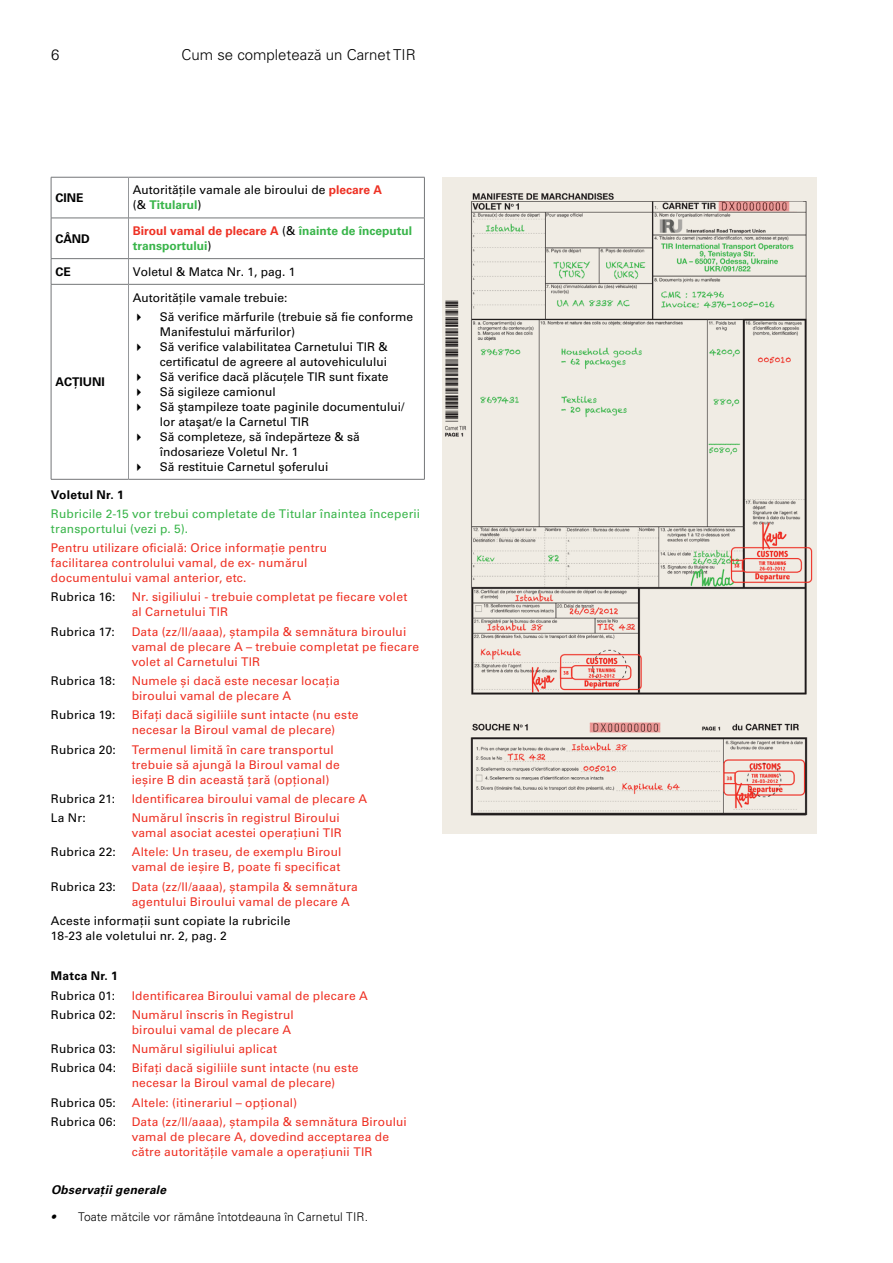
<style>
.page{position:relative;width:893px;height:1263px;background:#fff}
.page>*{position:absolute;margin:0;border:0;box-sizing:border-box;transform-origin:0 0}
.t1{font:300 15px "Univers LT Pro 45";color:#000}
.t2{font:12px/15px "Univers LT Pro 55 Roman";letter-spacing:.015em;color:#ee3124}
.t3{font:12px/15px "Univers LT Pro 55 Roman";color:#000}
.t4{font:12px/15px "Univers LT Pro 55 Roman";letter-spacing:.015em;color:#39b54a}
.t5{font:700 12px/15px "Univers LT Pro 65";color:#39b54a}
.t6{font:300 12px "Univers LT Pro 45";letter-spacing:.005em;color:#000}
.t7{font:700 12px "Univers LT Pro 65";color:#000}
.t8{font:italic 700 12px "Univers LT Pro 65";letter-spacing:.02em;color:#000}
.t9{font:700 12px "Univers LT Pro 65";letter-spacing:.02em;color:#000}
.s1{font-family:"Univers LT Pro 65";font-weight:700;color:#ee3124}
.s2{font-family:"Univers LT Pro 55 Roman";font-weight:400;color:#000}
.s3{color:#ee3124}
.s4{font-family:"Univers LT Pro 55";font-weight:400;font-style:italic}
</style>
<div class="page">
<img style="left:442px;top:177px;width:374px;height:657px">
<hr style="left:51px;top:177px;width:77px;height:1px;background:#747678">
<hr style="left:51px;top:177px;width:1px;height:41px;background:#747678">
<hr style="left:128px;top:177px;width:297px;height:1px;background:#747678">
<hr style="left:424px;top:177px;width:1px;height:41px;background:#747678">
<hr style="left:128px;top:177px;width:1px;height:41px;background:#95979a">
<hr style="left:51px;top:218px;width:77px;height:1px;background:#747678">
<hr style="left:51px;top:218px;width:1px;height:40px;background:#747678">
<hr style="left:128px;top:218px;width:297px;height:1px;background:#747678">
<hr style="left:424px;top:218px;width:1px;height:40px;background:#747678">
<hr style="left:128px;top:218px;width:1px;height:40px;background:#95979a">
<hr style="left:51px;top:258px;width:77px;height:1px;background:#747678">
<svg style="left:51px;top:259px;width:1px;height:25px"></svg>
<hr style="left:128px;top:258px;width:297px;height:1px;background:#747678">
<svg style="left:424px;top:259px;width:1px;height:25px"></svg>
<svg style="left:128px;top:259px;width:1px;height:25px"></svg>
<hr style="left:51px;top:284px;width:77px;height:1px;background:#747678">
<hr style="left:51px;top:284px;width:1px;height:195px;background:#747678">
<hr style="left:51px;top:479px;width:77px;height:1px;background:#747678">
<hr style="left:128px;top:284px;width:297px;height:1px;background:#747678">
<hr style="left:424px;top:284px;width:1px;height:195px;background:#747678">
<hr style="left:128px;top:479px;width:297px;height:1px;background:#747678">
<hr style="left:128px;top:284px;width:1px;height:195px;background:#95979a">
<p class="t1" style="left:51px;top:46px;width:10px">6</p>
<p class="t1" style="left:182px;top:46px;width:236px">Cum se completează un Carnet TIR</p>
<p class="t7" style="left:55px;top:191px;width:30px">CINE</p>
<p class="t3" style="left:133px;top:183px;width:251px">Autoritățile vamale ale biroului de <span class="s1">plecare A</span></p>
<p class="t5" style="left:133px;top:198px;width:70px"><span class="s2">(&amp;</span> Titularul<span class="s2">)</span></p>
<p class="t7" style="left:55px;top:231px;width:36px">CÂND</p>
<p class="t5" style="left:133px;top:223px;width:281px"><span class="s3">Biroul vamal de plecare A</span> <span class="s2">(&amp;</span> înainte de începutul transportului<span class="s2">)</span></p>
<p class="t7" style="left:55px;top:264px;width:17px">CE</p>
<p class="t3" style="left:133px;top:264px;width:164px">Voletul &amp; Matca Nr. 1, pag. 1</p>
<p class="t7" style="left:55px;top:375px;width:51px">ACŢIUNI</p>
<p class="t3" style="left:160px;top:288px;width:255px;line-height:19.2px;text-indent:-27px">Autorităţile vamale trebuie:<br>Să verifice mărfurile (trebuie să fie conforme</p>
<p class="t3" style="left:160px;top:324px;width:246px">Manifestului mărfurilor)<br>Să verifice valabilitatea Carnetului TIR &amp; certificatul de agreere al autovehiculului Să verifice dacă plăcuţele TIR sunt fixate Să sigileze camionul<br>Să ştampileze toate paginile documentului/ lor ataşat/e la Carnetul TIR<br>Să completeze, să îndepărteze &amp; să îndosarieze Voletul Nr. 1<br>Să restituie Carnetul şoferului</p>
<p class="t9" style="left:51px;top:487px;width:74px">Voletul Nr. 1</p>
<p class="t4" style="left:51px;top:506px;width:371px">Rubricile 2-15 vor trebui completate de Titular înaintea începerii transportului (vezi p. 5).</p>
<p class="t2" style="left:51px;top:540px;width:278px">Pentru utilizare oficială: Orice informaţie pentru facilitarea controlului vamal, de ex- numărul documentului vamal anterior, etc.</p>
<p class="t3" style="left:51px;top:590px;width:66px">Rubrica 16:</p>
<p class="t2" style="left:132px;top:590px;width:277px">Nr. sigiliului - trebuie completat pe fiecare volet al Carnetului TIR</p>
<p class="t3" style="left:51px;top:624px;width:66px">Rubrica 17:</p>
<p class="t2" style="left:132px;top:624px;width:289px">Data (zz/ll/aaaa), ștampila &amp; semnătura biroului vamal de plecare A – trebuie completat pe fiecare volet al Carnetului TIR</p>
<p class="t3" style="left:51px;top:673px;width:66px">Rubrica 18:</p>
<p class="t2" style="left:132px;top:673px;width:210px">Numele și dacă este necesar locația biroului vamal de plecare A</p>
<p class="t3" style="left:51px;top:707px;width:66px">Rubrica 19:</p>
<p class="t2" style="left:132px;top:707px;width:228px">Bifați dacă sigiliile sunt intacte (nu este necesar la Biroul vamal de plecare)</p>
<p class="t3" style="left:51px;top:742px;width:67px">Rubrica 20:</p>
<p class="t2" style="left:132px;top:742px;width:209px">Termenul limită în care transportul trebuie să ajungă la Biroul vamal de ieșire B din această țară (opțional)</p>
<p class="t3" style="left:51px;top:791px;width:66px">Rubrica 21:</p>
<p class="t2" style="left:132px;top:791px;width:237px">Identificarea biroului vamal de plecare A</p>
<p class="t3" style="left:51px;top:810px;width:36px">La Nr:</p>
<p class="t2" style="left:132px;top:810px;width:212px">Numărul înscris în registrul Biroului vamal asociat acestei operațiuni TIR</p>
<p class="t3" style="left:51px;top:844px;width:66px">Rubrica 22:</p>
<p class="t2" style="left:132px;top:844px;width:211px">Altele: Un traseu, de exemplu Biroul vamal de ieșire B, poate fi specificat</p>
<p class="t3" style="left:51px;top:879px;width:66px">Rubrica 23:</p>
<p class="t2" style="left:132px;top:879px;width:228px">Data (zz/ll/aaaa), ștampila &amp; semnătura agentului Biroului vamal de plecare A</p>
<p class="t3" style="left:51px;top:913px;width:241px">Aceste informaţii sunt copiate la rubricile<br>18-23 ale voletului nr. 2, pag. 2</p>
<p class="t7" style="left:51px;top:969px;width:68px">Matca Nr. 1</p>
<p class="t3" style="left:51px;top:988px;width:66px">Rubrica 01:</p>
<p class="t2" style="left:132px;top:988px;width:237px">Identificarea Biroului vamal de plecare A</p>
<p class="t3" style="left:51px;top:1007px;width:66px">Rubrica 02:</p>
<p class="t2" style="left:132px;top:1007px;width:164px">Numărul înscris în Registrul biroului vamal de plecare A</p>
<p class="t3" style="left:51px;top:1041px;width:67px">Rubrica 03:</p>
<p class="t2" style="left:132px;top:1041px;width:147px">Numărul sigiliului aplicat</p>
<p class="t3" style="left:51px;top:1060px;width:67px">Rubrica 04:</p>
<p class="t2" style="left:132px;top:1060px;width:228px">Bifați dacă sigiliile sunt intacte (nu este necesar la Biroul vamal de plecare)</p>
<p class="t3" style="left:51px;top:1095px;width:67px">Rubrica 05:</p>
<p class="t2" style="left:132px;top:1095px;width:167px">Altele: (itinerariul – opţional)</p>
<p class="t3" style="left:51px;top:1114px;width:67px">Rubrica 06:</p>
<p class="t2" style="left:132px;top:1114px;width:277px">Data (zz/ll/aaaa), ștampila &amp; semnătura Biroului vamal de plecare A, dovedind acceptarea de către autoritățile vamale a operațiunii TIR</p>
<p class="t8" style="left:51px;top:1183px;width:117px">Observaţii generale</p>
<p class="t6" style="left:51px;top:1209px;width:319px"><span class="s4">•</span> Toate mătcile vor rămâne întotdeauna în Carnetul TIR.</p>
</div>
